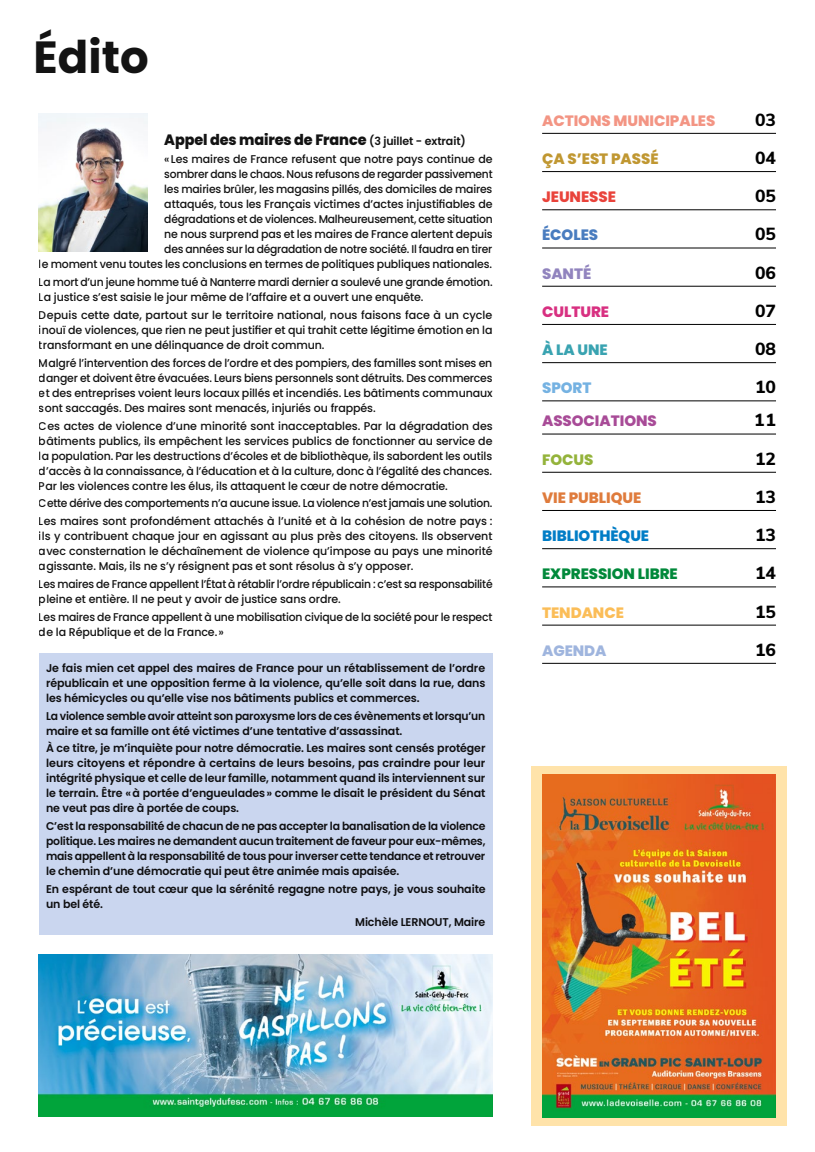
<style>
.page{position:relative;width:815px;height:1152px;background:#fff}
.page>*{position:absolute;margin:0;border:0;box-sizing:border-box;transform-origin:0 0}
.t1{font:700 45px "Poppins";color:#131313}
.t2{font:800 17.5px "Nunito Sans";letter-spacing:-.005em;color:#000}
.t3{font:800 15px "Poppins";letter-spacing:-.01em;color:#131313;scale:.96 1}
.t4{font:800 15px "Poppins";letter-spacing:-.005em;color:#f39584}
.t5{font:800 15px "Poppins";letter-spacing:-.005em;color:#00893a}
.t6{font:800 15px "Poppins";letter-spacing:-.005em;color:#c09731}
.t7{font:800 15px "Poppins";letter-spacing:-.005em;color:#a84b97}
.t8{font:800 15px "Poppins";letter-spacing:-.005em;color:#007dc6}
.t9{font:800 15px "Poppins";letter-spacing:-.005em;color:#df7b3c}
.t10{font:800 15px "Poppins";letter-spacing:-.005em;color:#e9433b}
.t11{font:800 15px "Poppins";letter-spacing:-.005em;color:#fbbd57}
.t12{font:800 15px "Poppins";letter-spacing:-.005em;color:#d83081}
.t13{font:800 15px "Poppins";letter-spacing:-.005em;color:#497cbf}
.t14{font:800 15px "Poppins";color:#39a3b1}
.t15{font:800 15px "Poppins";letter-spacing:-.005em;color:#9fb5de}
.t16{font:800 15px "Poppins";letter-spacing:-.005em;color:#9184be}
.t17{font:800 15px "Poppins";letter-spacing:-.005em;color:#75b2e2}
.t18{font:800 15px "Poppins";letter-spacing:-.005em;color:#94b33b}
.t19{font:500 11.25px/15px "Poppins";letter-spacing:-.015em;color:#131313;text-align:justify}
.t20{font:600 11.25px/15px "Poppins";letter-spacing:-.01em;color:#131313;text-align:justify}
.t21{font:500 11.25px/17.9px "Poppins";letter-spacing:-.015em;color:#131313;scale:.95 1}
.t22{font:500 11.25px/15px "Poppins";letter-spacing:-.015em;color:#131313;scale:.96 1}
.t23{font:600 11.25px/15px "Poppins";letter-spacing:-.01em;color:#131313;scale:.96 1}
.s1{font-weight:600;font-size:11.25px}
</style>
<div class="page">
<hr style="left:814px;top:335px;width:1px;height:485px;background:#f6ded4">
<div style="left:531px;top:765px;width:256px;height:360px;background:#ffe3aa"></div>
<div style="left:39px;top:653px;width:454px;height:281px;background:#cad6ef"></div>
<img style="left:542px;top:774px;width:234px;height:343px">
<hr style="left:542px;top:133px;width:234px;height:1px;background:#000">
<hr style="left:542px;top:171px;width:234px;height:1px;background:#000">
<hr style="left:542px;top:209px;width:234px;height:1px;background:#000">
<hr style="left:542px;top:247px;width:234px;height:1px;background:#000">
<hr style="left:542px;top:286px;width:234px;height:1px;background:#000">
<hr style="left:542px;top:324px;width:234px;height:1px;background:#000">
<hr style="left:542px;top:362px;width:234px;height:1px;background:#000">
<hr style="left:542px;top:400px;width:234px;height:1px;background:#000">
<hr style="left:542px;top:433px;width:234px;height:1px;background:#000">
<hr style="left:542px;top:472px;width:234px;height:1px;background:#000">
<hr style="left:542px;top:510px;width:234px;height:1px;background:#000">
<hr style="left:542px;top:548px;width:234px;height:1px;background:#000">
<hr style="left:542px;top:586px;width:234px;height:1px;background:#000">
<hr style="left:542px;top:624px;width:234px;height:1px;background:#000">
<hr style="left:542px;top:663px;width:234px;height:1px;background:#000">
<img style="left:39px;top:954px;width:454px;height:162px">
<img style="left:39px;top:113px;width:108px;height:138px">
<hr style="left:814px;top:0;width:1px;height:97px;background:#d9dada">
<h1 class="t1" style="left:34px;top:31px;width:117px">Édito</h1>
<h3 class="t3" style="left:164px;top:131px;width:316px">Appel des maires de France <span class="s1">(3 juillet - extrait)</span></h3>
<p class="t19" style="left:39px;top:152px;width:455px;text-align:right">«Les maires de France refusent que notre pays continue de<br>sombrer dans le chaos. Nous refusons de regarder passivement<br>les mairies brûler, les magasins pillés, des domiciles de maires<br>attaqués, tous les Français victimes d’actes injustifiables de<br>dégradations et de violences. Malheureusement, cette situation<br>ne nous surprend pas et les maires de France alertent depuis<br>des années sur la dégradation de notre société. Il faudra en tirer<br>le moment venu toutes les conclusions en termes de politiques publiques nationales.</p>
<p class="t22" style="left:39px;top:275px;width:474px">La mort d’un jeune homme tué à Nanterre mardi dernier a soulevé une grande émotion.<br>La justice s’est saisie le jour même de l’affaire et a ouvert une enquête.</p>
<p class="t19" style="left:39px;top:307px;width:455px">Depuis cette date, partout sur le territoire national, nous faisons face à un cycle inouï de violences, que rien ne peut justifier et qui trahit cette légitime émotion en la transformant en une délinquance de droit commun.</p>
<p class="t19" style="left:39px;top:355px;width:455px">Malgré l’intervention des forces de l’ordre et des pompiers, des familles sont mises en danger et doivent être évacuées. Leurs biens personnels sont détruits. Des commerces et des entreprises voient leurs locaux pillés et incendiés. Les bâtiments communaux sont saccagés. Des maires sont menacés, injuriés ou frappés.</p>
<p class="t19" style="left:39px;top:418px;width:455px">Ces actes de violence d’une minorité sont inacceptables. Par la dégradation des bâtiments publics, ils empêchent les services publics de fonctionner au service de la population. Par les destructions d’écoles et de bibliothèque, ils sabordent les outils d’accès à la connaissance, à l’éducation et à la culture, donc à l’égalité des chances.<br>Par les violences contre les élus, ils attaquent le cœur de notre démocratie.</p>
<p class="t21" style="left:39px;top:494px;width:479px">Cette dérive des comportements n’a aucune issue. La violence n’est jamais une solution.<br>Les maires sont profondément attachés à l’unité et à la cohésion de notre pays :</p>
<p class="t19" style="left:39px;top:529px;width:455px">ils y contribuent chaque jour en agissant au plus près des citoyens. Ils observent avec consternation le déchaînement de violence qu’impose au pays une minorité agissante. Mais, ils ne s’y résignent pas et sont résolus à s’y opposer.</p>
<p class="t21" style="left:39px;top:577px;width:479px;line-height:15px">Les maires de France appellent l’État à rétablir l’ordre républicain : c’est sa responsabilité pleine et entière. Il ne peut y avoir de justice sans ordre.</p>
<p class="t22" style="left:39px;top:609px;width:474px">Les maires de France appellent à une mobilisation civique de la société pour le respect de la République et de la France.»</p>
<p class="t20" style="left:46px;top:660px;width:441px">Je fais mien cet appel des maires de France pour un rétablissement de l’ordre républicain et une opposition ferme à la violence, qu’elle soit dans la rue, dans les hémicycles ou qu’elle vise nos bâtiments publics et commerces.</p>
<p class="t23" style="left:46px;top:708px;width:459px">La violence semble avoir atteint son paroxysme lors de ces évènements et lorsqu’un maire et sa famille ont été victimes d’une tentative d’assassinat.</p>
<p class="t20" style="left:46px;top:741px;width:441px">À ce titre, je m’inquiète pour notre démocratie. Les maires sont censés protéger leurs citoyens et répondre à certains de leurs besoins, pas craindre pour leur intégrité physique et celle de leur famille, notamment quand ils interviennent sur le terrain. Être «à portée d’engueulades» comme le disait le président du Sénat ne veut pas dire à portée de coups.</p>
<p class="t20" style="left:46px;top:819px;width:441px">C’est la responsabilité de chacun de ne pas accepter la banalisation de la violence politique. Les maires ne demandent aucun traitement de faveur pour eux-mêmes, mais appellent à la responsabilité de tous pour inverser cette tendance et retrouver le chemin d’une démocratie qui peut être animée mais apaisée.</p>
<p class="t20" style="left:46px;top:881px;width:441px">En espérant de tout cœur que la sérénité regagne notre pays, je vous souhaite un bel été.</p>
<p class="t20" style="left:355px;top:914px;width:132px">Michèle LERNOUT, Maire</p>
<h3 class="t4" style="left:542px;top:112px;width:175px">ACTIONS MUNICIPALES</h3>
<h2 class="t2" style="left:755px;top:107px;width:22px">03</h2>
<h3 class="t6" style="left:542px;top:150px;width:118px">ÇA S’EST PASSÉ</h3>
<h2 class="t2" style="left:755px;top:145px;width:22px">04</h2>
<h3 class="t10" style="left:542px;top:188px;width:75px">JEUNESSE</h3>
<h2 class="t2" style="left:755px;top:183px;width:22px">05</h2>
<h3 class="t13" style="left:542px;top:226px;width:57px">ÉCOLES</h3>
<h2 class="t2" style="left:755px;top:221px;width:22px">05</h2>
<h3 class="t16" style="left:542px;top:265px;width:51px">SANTÉ</h3>
<h2 class="t2" style="left:755px;top:260px;width:22px">06</h2>
<h3 class="t12" style="left:542px;top:303px;width:68px">CULTURE</h3>
<h2 class="t2" style="left:755px;top:298px;width:22px">07</h2>
<h3 class="t14" style="left:542px;top:341px;width:67px">À LA UNE</h3>
<h2 class="t2" style="left:755px;top:336px;width:22px">08</h2>
<h3 class="t17" style="left:542px;top:379px;width:51px">SPORT</h3>
<h2 class="t2" style="left:755px;top:374px;width:22px">10</h2>
<h3 class="t7" style="left:542px;top:412px;width:116px">ASSOCIATIONS</h3>
<h2 class="t2" style="left:754px;top:407px;width:23px">11</h2>
<h3 class="t18" style="left:542px;top:451px;width:53px">FOCUS</h3>
<h2 class="t2" style="left:755px;top:446px;width:22px">12</h2>
<h3 class="t9" style="left:542px;top:489px;width:101px">VIE PUBLIQUE</h3>
<h2 class="t2" style="left:755px;top:484px;width:22px">13</h2>
<h3 class="t8" style="left:542px;top:527px;width:109px">BIBLIOTHÈQUE</h3>
<h2 class="t2" style="left:755px;top:522px;width:22px">13</h2>
<h3 class="t5" style="left:542px;top:565px;width:137px">EXPRESSION LIBRE</h3>
<h2 class="t2" style="left:755px;top:560px;width:22px">14</h2>
<h3 class="t11" style="left:542px;top:603px;width:83px">TENDANCE</h3>
<h2 class="t2" style="left:755px;top:598px;width:22px">15</h2>
<h3 class="t15" style="left:542px;top:642px;width:66px">AGENDA</h3>
<h2 class="t2" style="left:755px;top:637px;width:22px">16</h2>
</div>
